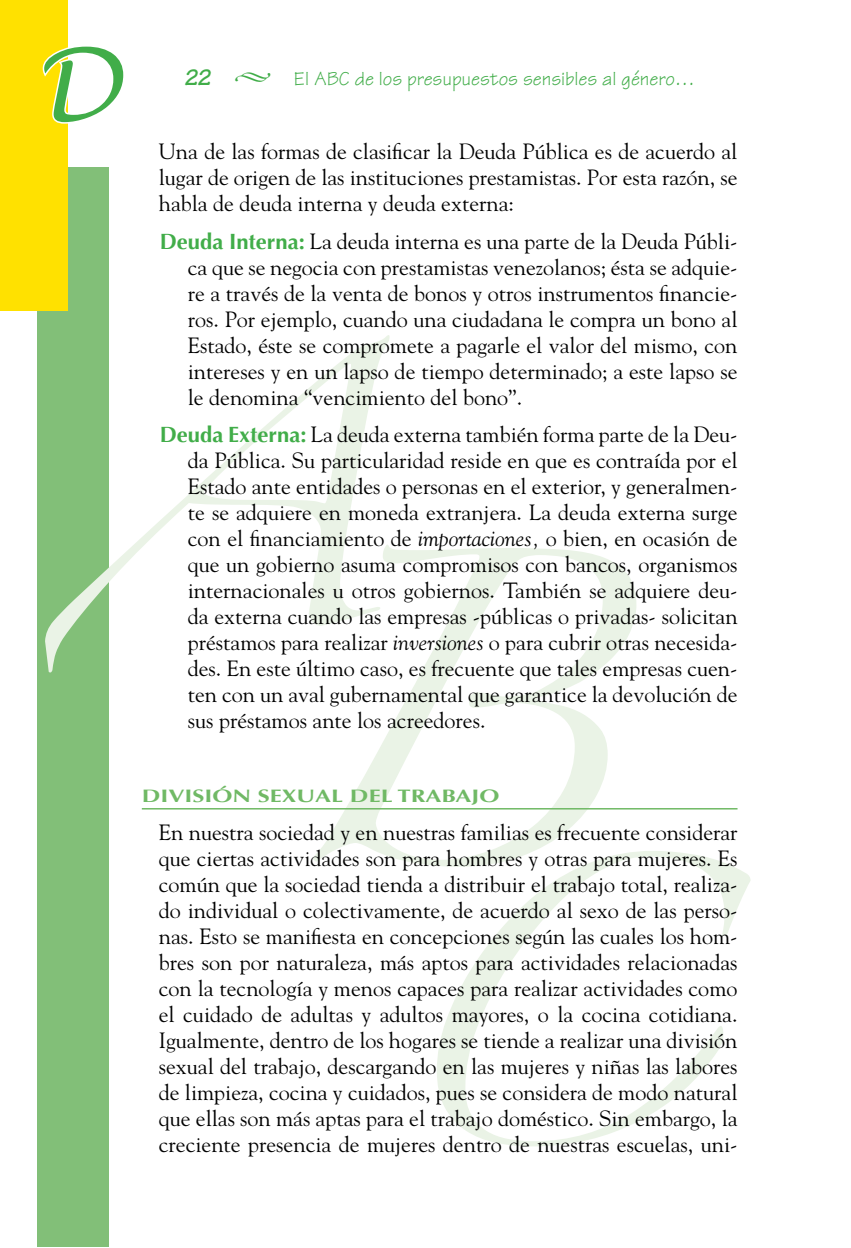
<style>
.page{position:relative;width:851px;height:1248px;background:#fff}
.page>*{position:absolute;margin:0;border:0;box-sizing:border-box;transform-origin:0 0}
.t1{font:italic 96px "Lucida Handwriting";color:#41ad49}
.t2{font:italic 700 24px "Tekton";color:#41ad49}
.t3{font:22px/26px "Goudy";color:#000;text-align:justify}
.t4{font:20px "Tekton";color:#41ad49}
.t5{font:700 18px "Optima";color:#70b965;scale:1.33 1}
.s1{font-family:"Optima";font-weight:700;color:#41ad49}
.s2{font-style:italic}
</style>
<div class="page">
<div style="left:37px;top:167px;width:71px;height:1079px;background:#82bf78"></div>
<div style="left:0;top:0;width:68px;height:311px;background:#ffe100"></div>
<svg style="left:42px;top:47px;width:26px;height:77px"></svg>
<svg style="left:312px;top:547px;width:324px;height:319px"></svg>
<svg style="left:45px;top:334px;width:344px;height:339px"></svg>
<svg style="left:437px;top:850px;width:313px;height:296px"></svg>
<hr style="left:142px;top:808px;width:595px;height:1px;background:#70b965">
<h1 class="t1" style="left:36px;top:26px;width:85px">D</h1>
<p class="t2" style="left:184px;top:63px;width:9px">22</p>
<p class="t4" style="left:234px;top:67px;width:462px">◆ El ABC de los presupuestos sensibles al género…</p>
<p class="t3" style="left:159px;top:138px;width:580px">Una de las formas de clasificar la Deuda Pública es de acuerdo al lugar de origen de las instituciones prestamistas. Por esta razón, se habla de deuda interna y deuda externa:</p>
<p class="t3" style="left:188px;top:227px;width:551px;text-indent:-28px"><span class="s1">Deuda Interna:</span> La deuda interna es una parte de la Deuda Públi&shy;ca que se negocia con prestamistas venezolanos; ésta se adquie&shy;re a través de la venta de bonos y otros instrumentos financie&shy;ros. Por ejemplo, cuando una ciudadana le compra un bono al Estado, éste se compromete a pagarle el valor del mismo, con intereses y en un lapso de tiempo determinado; a este lapso se le denomina “vencimiento del bono”.</p>
<p class="t3" style="left:188px;top:420px;width:551px;text-indent:-28px"><span class="s1">Deuda Externa:</span> La deuda externa también forma parte de la Deu&shy;da Pública. Su particularidad reside en que es contraída por el Estado ante entidades o personas en el exterior, y generalmen&shy;te se adquiere en moneda extranjera. La deuda externa surge con el financiamiento de <span class="s2">importaciones,</span> o bien, en ocasión de que un gobierno asuma compromisos con bancos, organismos internacionales u otros gobiernos. También se adquiere deu&shy;da externa cuando las empresas -públicas o privadas- solicitan préstamos para realizar <span class="s2">inversiones</span> o para cubrir otras necesida&shy;des. En este último caso, es frecuente que tales empresas cuen&shy;ten con un aval gubernamental que garantice la devolución de sus préstamos ante los acreedores.</p>
<p class="t5" style="left:142px;top:785px;width:270px">DIVISIÓN SEXUAL DEL TRABAJO</p>
<p class="t3" style="left:159px;top:818px;width:580px">En nuestra sociedad y en nuestras familias es frecuente considerar que ciertas actividades son para hombres y otras para mujeres. Es común que la sociedad tienda a distribuir el trabajo total, realiza&shy;do individual o colectivamente, de acuerdo al sexo de las perso&shy;nas. Esto se manifiesta en concepciones según las cuales los hom&shy;bres son por naturaleza, más aptos para actividades relacionadas con la tecnología y menos capaces para realizar actividades como el cuidado de adultas y adultos mayores, o la cocina cotidiana.<br>Igualmente, dentro de los hogares se tiende a realizar una división sexual del trabajo, descargando en las mujeres y niñas las labores de limpieza, cocina y cuidados, pues se considera de modo natural que ellas son más aptas para el trabajo doméstico. Sin embargo, la creciente presencia de mujeres dentro de nuestras escuelas, uni-</p>
</div>
